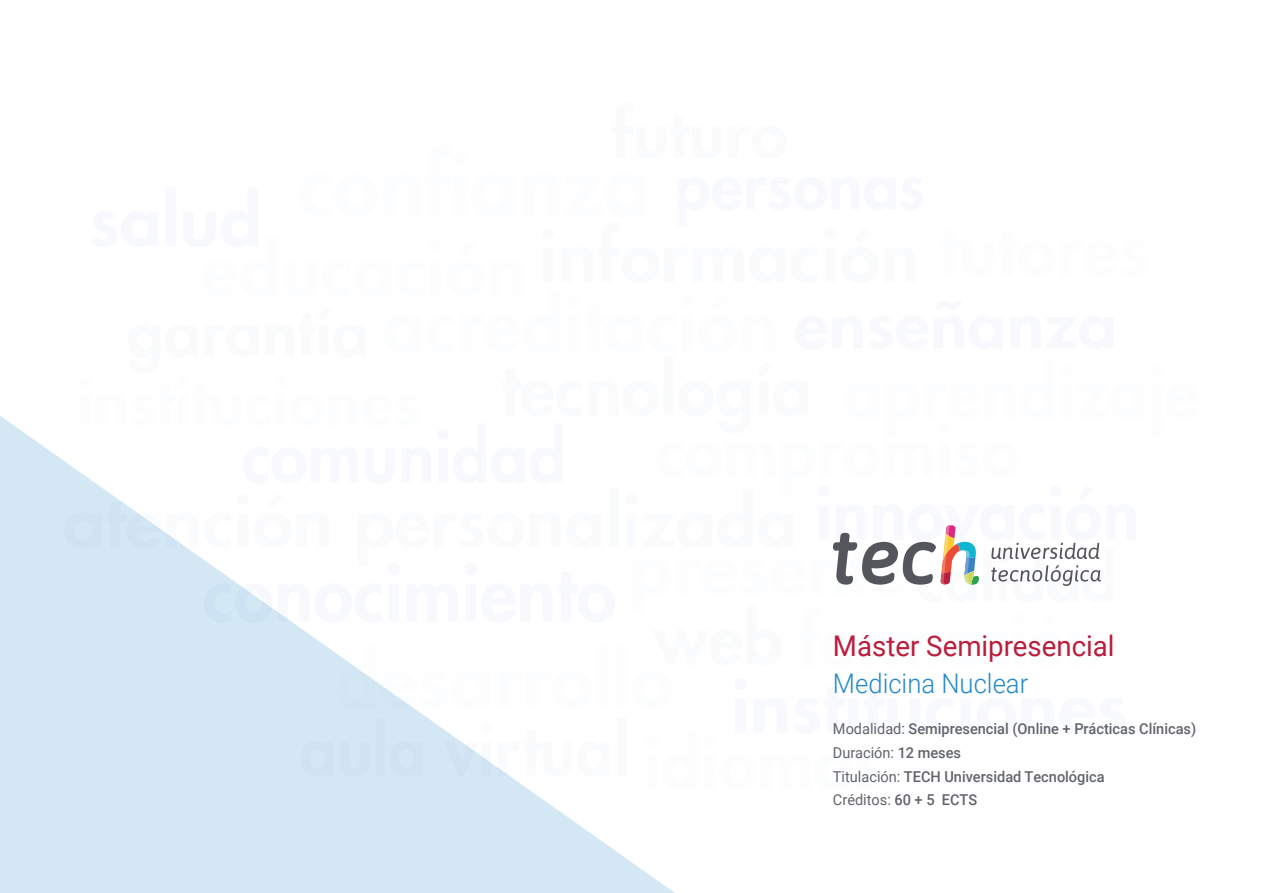
<style>
.page{position:relative;width:1263px;height:893px;background:#fff}
.page>*{position:absolute;margin:0;border:0;box-sizing:border-box;transform-origin:0 0}
.t1{font:28.5px "Roboto";color:#ba1e3c}
.t2{font:300 27px "Roboto";color:#2488c9;scale:.95 1}
.t3{font:500 15px/23.7px "Roboto";color:#61646a}
.s1{font-weight:400}
</style>
<div class="page">
<svg style="left:0;top:416px;width:675px;height:477px;background:#d8e9f5"></svg>
<svg style="left:64px;top:416px;width:1037px;height:374px"></svg>
<h1 class="t1" style="left:833px;top:626px;width:283px">Máster Semipresencial</h1>
<h2 class="t2" style="left:833px;top:665px;width:207px">Medicina Nuclear</h2>
<p class="t3" style="left:833px;top:716px;width:365px"><span class="s1">Modalidad:</span> Semipresencial (Online + Prácticas Clínicas)<br><span class="s1">Duración:</span> 12 meses<br><span class="s1">Titulación:</span> TECH Universidad Tecnológica<br><span class="s1">Créditos:</span> 60 + 5 ECTS</p>
</div>
